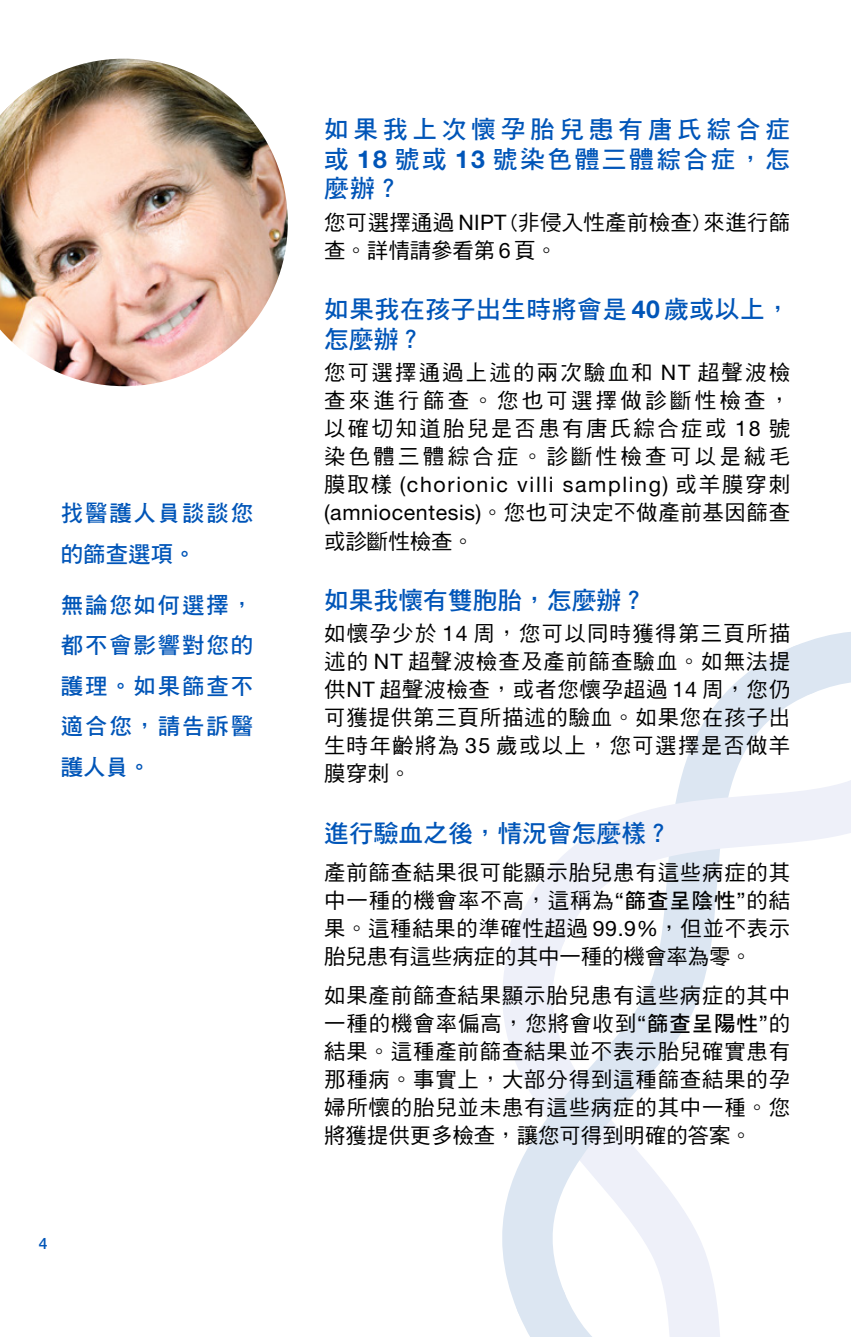
<style>
.page{position:relative;width:851px;height:1337px;background:#fff}
.page>*{position:absolute;margin:0;border:0;box-sizing:border-box;transform-origin:0 0}
.subhead{font:24.75px/29.7px "DF Hei Std W7";letter-spacing:.02em;color:#0055b8;text-align:justify}
.subhead-2{font:24.75px "DF Hei Std W7";color:#0055b8}
.Pull_quote{font:22.5px/40.5px "DF Hei Std W7";letter-spacing:.08em;color:#0055b8}
.Text_first_after_sub{font:21.38px/28.1px "DF Hei Std W5";letter-spacing:.06em;color:#000;text-align:justify}
.Text{font:21.38px/28.1px "DF Hei Std W5";letter-spacing:.03em;color:#000;text-align:justify}
.subhead-3{font:21.38px/28.1px "DF Hei Std W5";letter-spacing:.015em;color:#000}
.t1{font:500 15.75px "Helvetica Neue LT Std";color:#0055b8}
.s1{font-family:"Helvetica Neue LT Std";font-weight:700}
.s2{font-family:"Helvetica Neue LT Std"}
.s3{font-family:"DF Hei Std W7"}
</style>
<div class="page">
<svg style="left:502px;top:632px;width:348px;height:704px"></svg>
<svg style="left:502px;top:740px;width:348px;height:257px"></svg>
<img style="left:0;top:59px;width:288px;height:327px">
<p class="Pull_quote" style="left:61px;top:492px;width:194px">找醫護人員談談您的篩查選項。</p>
<p class="Pull_quote" style="left:61px;top:584px;width:194px;text-align:justify">無論您如何選擇，都不會影響對您的護理。如果篩查不適合您，請告訴醫護人員。</p>
<p class="t1" style="left:39px;top:1233px;width:10px">4</p>
<p class="subhead" style="left:324px;top:114px;width:467px">如果我上次懷孕胎兒患有唐氏綜合症或 <span class="s1">18</span> 號或 <span class="s1">13</span> 號染色體三體綜合症，怎麼辦？</p>
<p class="subhead-3" style="left:324px;top:207px;width:467px">您可選擇通過 <span class="s2">NIPT</span> (非侵入性產前檢查) 來進行篩查。詳情請參看第 <span class="s2">6</span> 頁。</p>
<p class="subhead" style="left:324px;top:294px;width:467px">如果我在孩子出生時將會是 <span class="s1">40</span> 歲或以上，怎麼辦？</p>
<p class="Text_first_after_sub" style="left:324px;top:357px;width:467px">您可選擇通過上述的兩次驗血和 <span class="s2">NT</span> 超聲波檢查來進行篩查。您也可選擇做診斷性檢查，以確切知道胎兒是否患有唐氏綜合症或 <span class="s2">18</span> 號染色體三體綜合症。診斷性檢查可以是絨毛膜取樣 <span class="s2">(chorionic villi sampling)</span> 或羊膜穿刺<span class="s2">(amniocentesis)</span>。您也可決定不做產前基因篩查或診斷性檢查。</p>
<p class="subhead-2" style="left:324px;top:586px;width:323px">如果我懷有雙胞胎，怎麼辦？</p>
<p class="Text_first_after_sub" style="left:324px;top:618px;width:467px">如懷孕少於 <span class="s2">14</span> 周，您可以同時獲得第三頁所描述的 <span class="s2">NT</span> 超聲波檢查及產前篩查驗血。如無法提供<span class="s2">NT</span> 超聲波檢查，或者您懷孕超過 <span class="s2">14</span> 周，您仍可獲提供第三頁所描述的驗血。如果您在孩子出生時年齡將為 <span class="s2">35</span> 歲或以上，您可選擇是否做羊膜穿刺。</p>
<p class="subhead-2" style="left:324px;top:819px;width:348px">進行驗血之後，情況會怎麼樣？</p>
<p class="Text" style="left:324px;top:857px;width:467px">產前篩查結果很可能顯示胎兒患有這些病症的其中一種的機會率不高，這稱為<span class="s2">“</span><span class="s3">篩查呈陰性</span><span class="s2">”</span>的結果。這種結果的準確性超過 <span class="s2">99.9%</span>，但並不表示胎兒患有這些病症的其中一種的機會率為零。</p>
<p class="Text" style="left:324px;top:980px;width:467px">如果產前篩查結果顯示胎兒患有這些病症的其中一種的機會率偏高，您將會收到<span class="s2">“</span><span class="s3">篩查呈陽性</span><span class="s2">”</span>的結果。這種產前篩查結果並不表示胎兒確實患有那種病。事實上，大部分得到這種篩查結果的孕婦所懷的胎兒並未患有這些病症的其中一種。您將獲提供更多檢查，讓您可得到明確的答案。</p>
</div>
